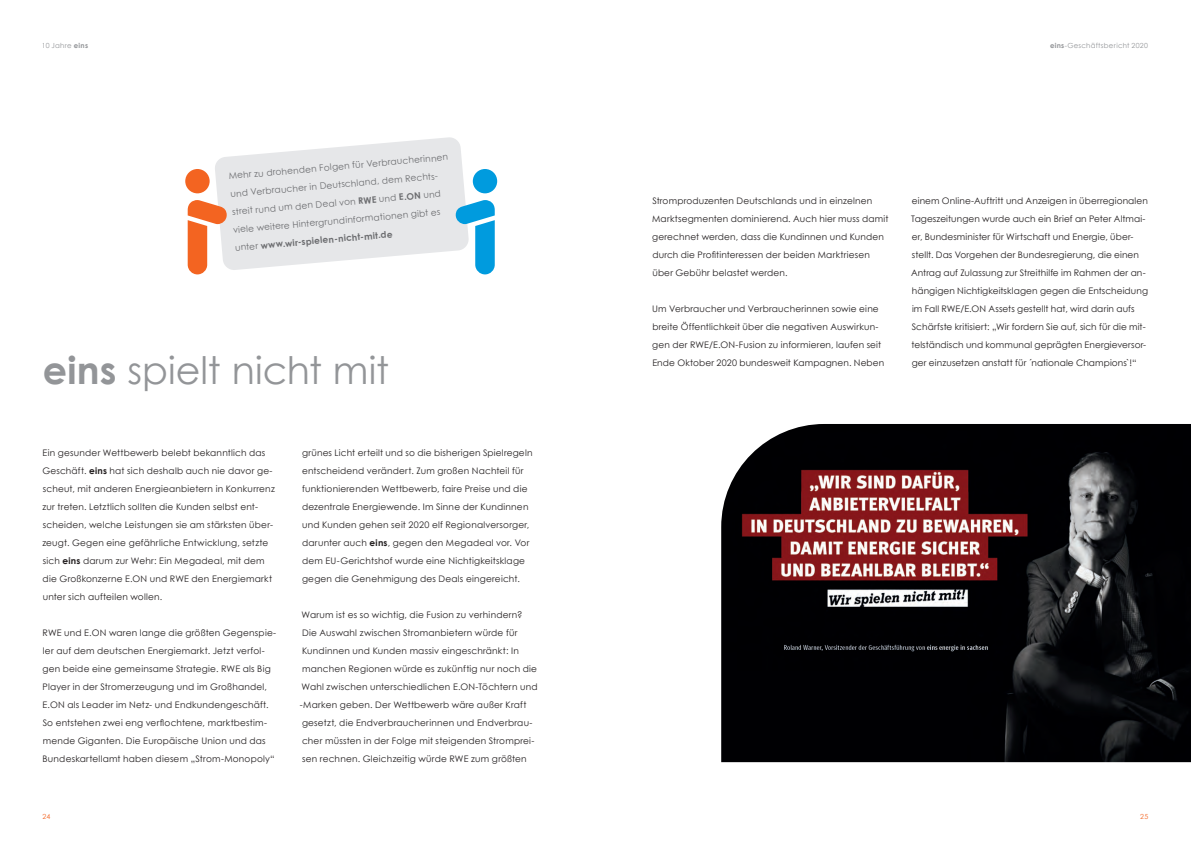
<style>
.page{position:relative;width:1191px;height:842px;background:#fff}
.page>*{position:absolute;margin:0;border:0;box-sizing:border-box;transform-origin:0 0}
.t1{font:38px "Century Gothic";color:#939598}
.t2{font:9px/18px "Century Gothic";letter-spacing:.02em;color:#231f20}
.t3{font:9px/18px "Century Gothic";color:#6c6d70}
.t4{font:7px "Century Gothic";letter-spacing:.035em;color:#939598}
.t5{font:7px "Century Gothic";color:#f36421}
.s1{font-weight:700}
</style>
<div class="page">
<img style="left:721px;top:424px;width:470px;height:338px">
<svg style="left:185px;top:169px;width:25px;height:24px"></svg>
<svg style="left:473px;top:169px;width:24px;height:24px"></svg>
<svg style="left:188px;top:137px;width:307px;height:137px"></svg>
<p class="t4" style="left:42px;top:41px;width:48px">10 Jahre <span class="s1">eins</span></p>
<p class="t3" style="left:227px;top:167px;width:222px;rotate:-5deg">Mehr zu drohenden Folgen für Verbraucherinnen und Verbraucher in Deutschland, dem Rechts&shy;streit rund um den Deal von <span class="s1">RWE</span> und <span class="s1">E.ON</span> und viele weitere Hintergrundinformationen gibt es unter <span class="s1">www.wir-spielen-nicht-mit.de</span></p>
<h1 class="t1" style="left:43px;top:347px;width:348px"><span class="s1">eins</span> spielt nicht mit</h1>
<p class="t2" style="left:42px;top:444px;width:234px">Ein gesunder Wettbewerb belebt bekanntlich das Geschäft. <span class="s1">eins</span> hat sich deshalb auch nie davor ge&shy;scheut, mit anderen Energieanbietern in Konkurrenz zur treten. Letztlich sollten die Kunden selbst ent&shy;scheiden, welche Leistungen sie am stärksten über&shy;zeugt. Gegen eine gefährliche Entwicklung, setzte sich <span class="s1">eins</span> darum zur Wehr: Ein Megadeal, mit dem die Großkonzerne E.ON und RWE den Energiemarkt unter sich aufteilen wollen.</p>
<p class="t2" style="left:43px;top:624px;width:235px">RWE und E.ON waren lange die größten Gegenspie&shy;ler auf dem deutschen Energiemarkt. Jetzt verfol&shy;gen beide eine gemeinsame Strategie. RWE als Big Player in der Stromerzeugung und im Großhandel, E.ON als Leader im Netz- und Endkundengeschäft.<br>So entstehen zwei eng verflochtene, marktbestim&shy;mende Giganten. Die Europäische Union und das Bundeskartellamt haben diesem „Strom-Monopoly“</p>
<p class="t2" style="left:302px;top:444px;width:232px">grünes Licht erteilt und so die bisherigen Spielregeln entscheidend verändert. Zum großen Nachteil für funktionierenden Wettbewerb, faire Preise und die dezentrale Energiewende. Im Sinne der Kundinnen und Kunden gehen seit 2020 elf Regionalversorger, darunter auch <span class="s1">eins</span>, gegen den Megadeal vor. Vor dem EU-Gerichtshof wurde eine Nichtigkeitsklage gegen die Genehmigung des Deals eingereicht.</p>
<p class="t2" style="left:300px;top:606px;width:239px">Warum ist es so wichtig, die Fusion zu verhindern?<br>Die Auswahl zwischen Stromanbietern würde für Kundinnen und Kunden massiv eingeschränkt: In manchen Regionen würde es zukünftig nur noch die Wahl zwischen unterschiedlichen E.ON-Töchtern und -Marken geben. Der Wettbewerb wäre außer Kraft gesetzt, die Endverbraucherinnen und Endverbrau&shy;cher müssten in der Folge mit steigenden Stromprei&shy;sen rechnen. Gleichzeitig würde RWE zum größten</p>
<p class="t4" style="left:1050px;top:41px;width:99px"><span class="s1">eins</span>-Geschäftsbericht 2020</p>
<p class="t2" style="left:652px;top:192px;width:238px">Stromproduzenten Deutschlands und in einzelnen Marktsegmenten dominierend. Auch hier muss damit gerechnet werden, dass die Kundinnen und Kunden durch die Profitinteressen der beiden Marktriesen über Gebühr belastet werden.</p>
<p class="t2" style="left:652px;top:300px;width:234px">Um Verbraucher und Verbraucherinnen sowie eine breite Öffentlichkeit über die negativen Auswirkun&shy;gen der RWE/E.ON-Fusion zu informieren, laufen seit Ende Oktober 2020 bundesweit Kampagnen. Neben</p>
<p class="t2" style="left:911px;top:192px;width:238px">einem Online-Auftritt und Anzeigen in überregionalen Tageszeitungen wurde auch ein Brief an Peter Altmai&shy;er, Bundesminister für Wirtschaft und Energie, über&shy;stellt. Das Vorgehen der Bundesregierung, die einen Antrag auf Zulassung zur Streithilfe im Rahmen der an&shy;hängigen Nichtigkeitsklagen gegen die Entscheidung im Fall RWE/E.ON Assets gestellt hat, wird darin aufs Schärfste kritisiert: „Wir fordern Sie auf, sich für die mit&shy;telständisch und kommunal geprägten Energieversor&shy;ger einzusetzen anstatt für ´nationale Champions`!“</p>
<p class="t5" style="left:43px;top:812px;width:9px">24</p>
<p class="t5" style="left:1140px;top:812px;width:10px">25</p>
</div>
